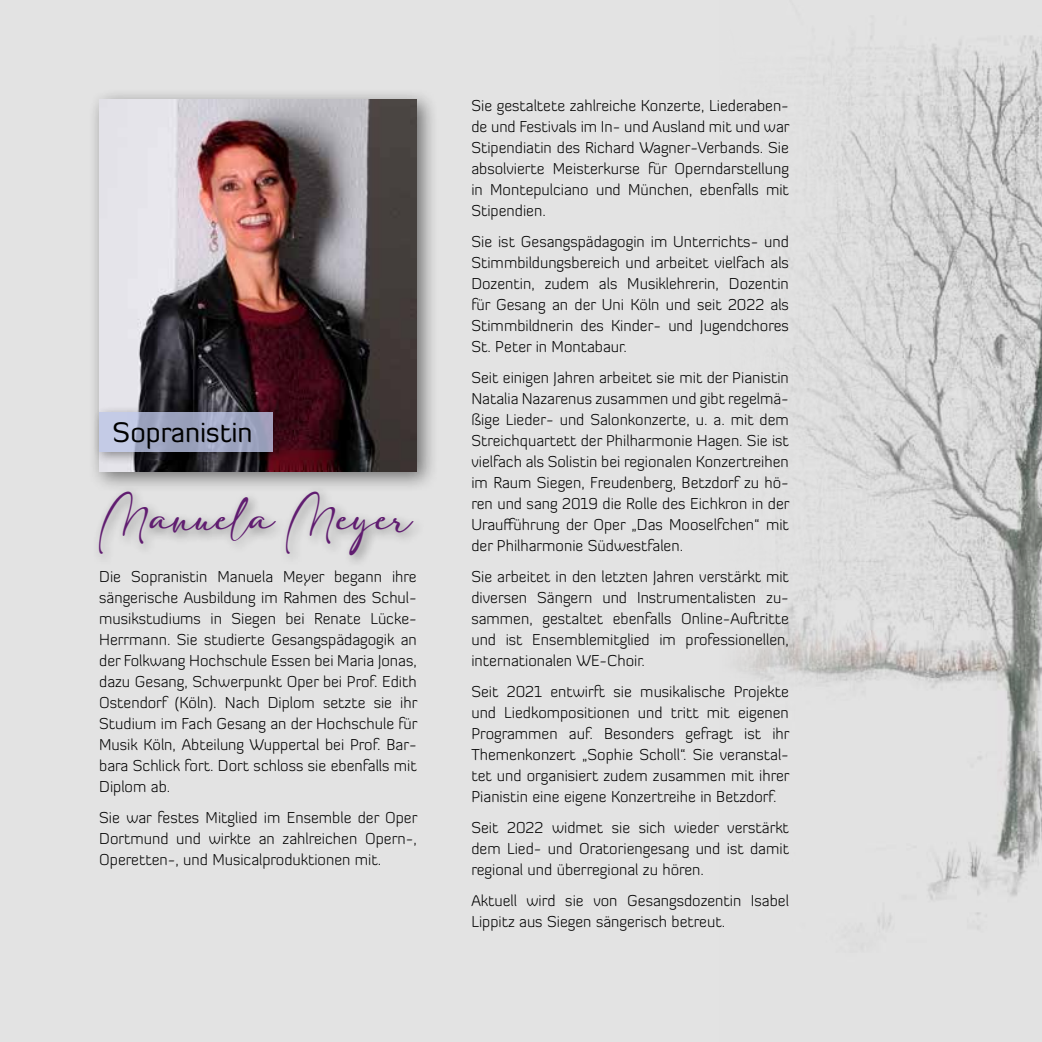
<style>
.page{position:relative;width:1042px;height:1042px;background:#e3e3e3}
.page>*{position:absolute;margin:0;border:0;box-sizing:border-box;transform-origin:0 0}
.t1{font:31.5px "adelia";color:#601c70}
.t2{font:28px "Diavlo";color:#000}
.t3{font:300 15.75px/21px "Diavlo";color:#000;text-align:justify}
</style>
<div class="page">
<img style="left:737px;top:35px;width:305px;height:897px">
<div style="left:88px;top:88px;width:350px;height:405px;background:#000;opacity:.5"></div>
<img style="left:99px;top:99px;width:318px;height:372px">
<div style="left:92px;top:485px;width:334px;height:84px;background:#000;opacity:.5"></div>
<div style="left:92px;top:405px;width:195px;height:61px;background:#000;opacity:.5"></div>
<svg style="left:99px;top:412px;width:174px;height:39px;background:#a6acc8"></svg>
<h2 class="t2" style="left:113px;top:415px;width:142px">Sopranistin</h2>
<h1 class="t1" style="left:99px;top:502px;width:314px">Manuela Meyer</h1>
<p class="t3" style="left:99px;top:566px;width:320px">Die Sopranistin Manuela Meyer begann ihre sängerische Ausbildung im Rahmen des Schul&shy;musikstudiums in Siegen bei Renate Lücke-Herrmann. Sie studierte Gesangspädagogik an der Folkwang Hochschule Essen bei Maria Jonas, dazu Gesang, Schwerpunkt Oper bei Prof. Edith Ostendorf (Köln). Nach Diplom setzte sie ihr Studium im Fach Gesang an der Hochschule für Musik Köln, Abteilung Wuppertal bei Prof. Bar&shy;bara Schlick fort. Dort schloss sie ebenfalls mit Diplom ab.</p>
<p class="t3" style="left:99px;top:807px;width:320px">Sie war festes Mitglied im Ensemble der Oper Dortmund und wirkte an zahlreichen Opern-, Operetten-, und Musicalproduktionen mit.</p>
<p class="t3" style="left:471px;top:95px;width:320px">Sie gestaltete zahlreiche Konzerte, Liederaben&shy;de und Festivals im In- und Ausland mit und war Stipendiatin des Richard Wagner-Verbands. Sie absolvierte Meisterkurse für Operndarstellung in Montepulciano und München, ebenfalls mit Stipendien.</p>
<p class="t3" style="left:471px;top:231px;width:319px">Sie ist Gesangspädagogin im Unterrichts- und Stimmbildungsbereich und arbeitet vielfach als Dozentin, zudem als Musiklehrerin, Dozentin für Gesang an der Uni Köln und seit 2022 als Stimmbildnerin des Kinder- und Jugendchores St. Peter in Montabaur.</p>
<p class="t3" style="left:471px;top:367px;width:320px">Seit einigen Jahren arbeitet sie mit der Pianistin Natalia Nazarenus zusammen und gibt regelmä&shy;ßige Lieder- und Salonkonzerte, u. a. mit dem Streichquartett der Philharmonie Hagen. Sie ist vielfach als Solistin bei regionalen Konzertreihen im Raum Siegen, Freudenberg, Betzdorf zu hö&shy;ren und sang 2019 die Rolle des Eichkron in der Uraufführung der Oper „Das Mooselfchen“ mit der Philharmonie Südwestfalen.</p>
<p class="t3" style="left:471px;top:566px;width:319px">Sie arbeitet in den letzten Jahren verstärkt mit diversen Sängern und Instrumentalisten zu&shy;sammen, gestaltet ebenfalls Online-Auftritte und ist Ensemblemitglied im professionellen, internationalen WE-Choir.</p>
<p class="t3" style="left:471px;top:680px;width:320px">Seit 2021 entwirft sie musikalische Projekte und Liedkompositionen und tritt mit eigenen Programmen auf. Besonders gefragt ist ihr Themenkonzert „Sophie Scholl“. Sie veranstal&shy;tet und organisiert zudem zusammen mit ihrer Pianistin eine eigene Konzertreihe in Betzdorf.</p>
<p class="t3" style="left:471px;top:816px;width:319px">Seit 2022 widmet sie sich wieder verstärkt dem Lied- und Oratoriengesang und ist damit regional und überregional zu hören.</p>
<p class="t3" style="left:471px;top:889px;width:319px">Aktuell wird sie von Gesangsdozentin Isabel<br>Lippitz aus Siegen sängerisch betreut.</p>
</div>
